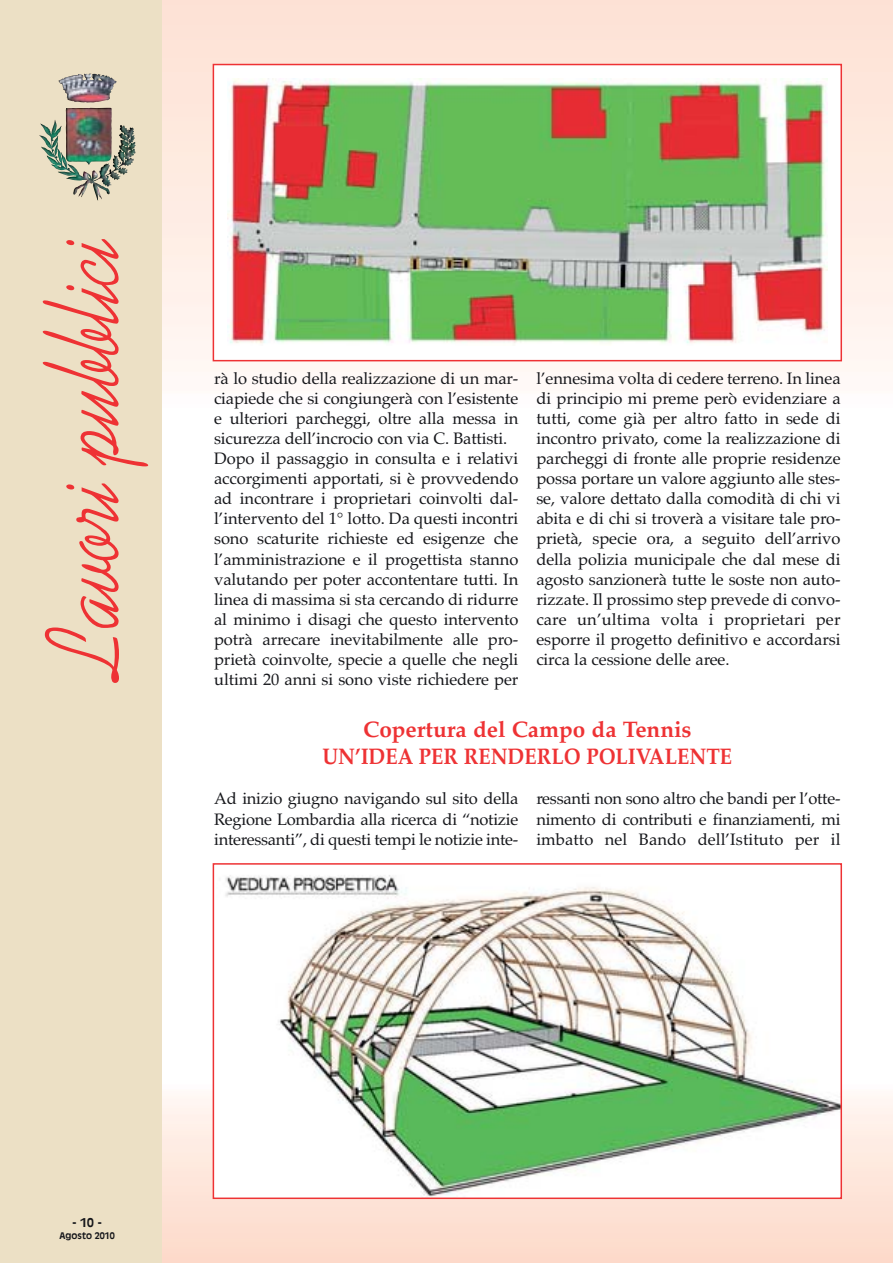
<style>
.page{position:relative;width:893px;height:1263px;background:#fff}
.page>*{position:absolute;margin:0;border:0;box-sizing:border-box;transform-origin:0 0}
.t1{font:105px "Kaufmann";color:#ee3234;scale:.8 1}
.t2{font:700 22.5px/27.5px "Palatino";color:#ee3234;text-align:center}
.t3{font:16.5px/20.1px "Palatino";letter-spacing:-.005em;color:#15161a;text-align:justify}
.t4{font:700 12px "Antique Olive LT";color:#15161a}
.t5{font:700 9px "Antique Olive LT";color:#15161a}
</style>
<div class="page">
<div style="left:162px;top:0;width:731px;height:412px;background:linear-gradient(to bottom,#fddfd1,#fff9f6)"></div>
<div style="left:162px;top:1084px;width:731px;height:179px;background:linear-gradient(to bottom,#fff7f3,#fdd8c7)"></div>
<div style="left:0;top:0;width:162px;height:1263px;background:#ece0c5"></div>
<img style="left:58px;top:74px;width:59px;height:91px">
<img style="left:217px;top:875px;width:622px;height:321px">
<div style="left:213px;top:863px;width:629px;height:336px;border:2px solid #ee3234"></div>
<div style="left:214px;top:65px;width:626px;height:295px;background:#fff"></div>
<img style="left:227px;top:79px;width:600px;height:265px">
<div style="left:213px;top:64px;width:629px;height:297px;border:2px solid #ee3234"></div>
<h1 class="t1" style="left:43px;top:672px;width:548px;rotate:-90deg">Lavori pubblici</h1>
<p class="t3" style="left:214px;top:370px;width:306px;text-align:left">rà lo studio della realizzazione di un mar&shy;ciapiede che si congiungerà con l’esistente e ulteriori parcheggi, oltre alla messa in sicurezza dell’incrocio con via C. Battisti.<br>Dopo il passaggio in consulta e i relativi accorgimenti apportati, si è provvedendo ad incontrare i proprietari coinvolti dal&shy;l’intervento del 1° lotto. Da questi incontri sono scaturite richieste ed esigenze che l’amministrazione e il progettista stanno valutando per poter accontentare tutti. In linea di massima si sta cercando di ridurre al minimo i disagi che questo intervento potrà arrecare inevitabilmente alle pro&shy;prietà coinvolte, specie a quelle che negli ultimi 20 anni si sono viste richiedere per</p>
<p class="t3" style="left:536px;top:370px;width:306px">l’ennesima volta di cedere terreno. In linea di principio mi preme però evidenziare a tutti, come già per altro fatto in sede di incontro privato, come la realizzazione di parcheggi di fronte alle proprie residenze possa portare un valore aggiunto alle stes&shy;se, valore dettato dalla comodità di chi vi abita e di chi si troverà a visitare tale pro&shy;prietà, specie ora, a seguito dell’arrivo della polizia municipale che dal mese di agosto sanzionerà tutte le soste non auto&shy;rizzate. Il prossimo step prevede di convo&shy;care un’ultima volta i proprietari per esporre il progetto definitivo e accordarsi circa la cessione delle aree.</p>
<h2 class="t2" style="left:322px;top:718px;width:411px">Copertura del Campo da Tennis<br>UN’IDEA PER RENDERLO POLIVALENTE</h2>
<p class="t3" style="left:214px;top:791px;width:306px">Ad inizio giugno navigando sul sito della Regione Lombardia alla ricerca di “notizie interessanti”, di questi tempi le notizie inte-</p>
<p class="t3" style="left:536px;top:791px;width:306px">ressanti non sono altro che bandi per l’otte&shy;nimento di contributi e finanziamenti, mi imbatto nel Bando dell’Istituto per il</p>
<p class="t4" style="left:72px;top:1218px;width:32px">- 10 -</p>
<p class="t5" style="left:60px;top:1232px;width:57px">Agosto 2010</p>
</div>
